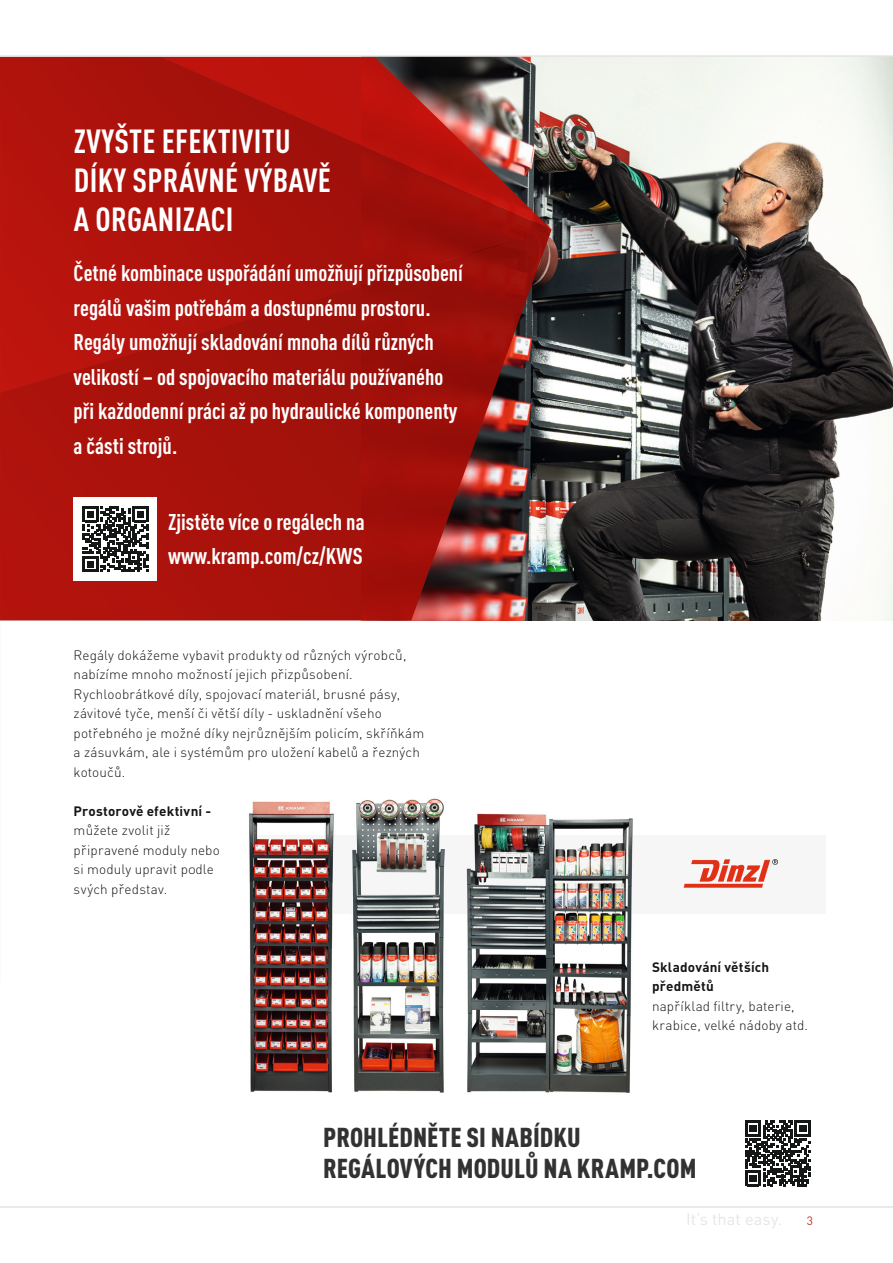
<style>
.page{position:relative;width:893px;height:1263px;background:#fff}
.page>*{position:absolute;margin:0;border:0;box-sizing:border-box;transform-origin:0 0}
.t1{font:700 condensed 33px/39px "DIN Pro";letter-spacing:.01em;color:#fff}
.t2{font:900 condensed 27px/31.5px "DIN Pro";letter-spacing:.005em;color:#323232}
.t3{font:700 condensed 22.5px/34.5px "DIN Pro";color:#fff}
.t4{font:16.5px "DIN Pro";color:#e6e6e6}
.t5{font:300 13.5px/19.5px "DIN Pro";letter-spacing:.015em;color:#151616}
.t6{font:700 13.5px/19.5px "DIN Pro";letter-spacing:.015em;color:#151616}
.t7{font:12px "DIN Pro";color:#ba362c}
</style>
<div class="page">
<img style="left:552px;top:57px;width:341px;height:563px">
<svg style="left:0;top:57px;width:552px;height:563px;background:#a11a14"></svg>
<hr style="left:0;top:1206px;width:893px;height:2px;background:#e4e4e4">
<hr style="left:0;top:55px;width:893px;height:2px;background:#e4e4e4">
<div style="left:74px;top:497px;width:83px;height:84px;background:#fff"></div>
<svg style="left:83px;top:506px;width:65px;height:66px"></svg>
<svg style="left:745px;top:1121px;width:66px;height:65px"></svg>
<div style="left:251px;top:835px;width:574px;height:79px;background:#f6f6f6"></div>
<img style="left:493px;top:814px;width:140px;height:279px">
<img style="left:400px;top:798px;width:93px;height:295px">
<img style="left:249px;top:799px;width:151px;height:294px">
<img style="left:683px;top:859px;width:95px;height:29px">
<h1 class="t1" style="left:74px;top:119px;width:259px">ZVYŠTE EFEKTIVITU<br>DÍKY SPRÁVNÉ VÝBAVĚ<br>A ORGANIZACI</h1>
<p class="t3" style="left:74px;top:254px;width:391px">Četné kombinace uspořádání umožňují přizpůsobení regálů vašim potřebám a dostupnému prostoru.<br>Regály umožňují skladování mnoha dílů různých velikostí – od spojovacího materiálu používaného při každodenní práci až po hydraulické komponenty a části strojů.</p>
<h3 class="t3" style="left:168px;top:503px;width:198px">Zjistěte více o regálech na www.kramp.com/cz/KWS</h3>
<p class="t5" style="left:74px;top:645px;width:352px">Regály dokážeme vybavit produkty od různých výrobců, nabízíme mnoho možností jejich přizpůsobení.<br>Rychloobrátkové díly, spojovací materiál, brusné pásy, závitové tyče, menší či větší díly - uskladnění všeho potřebného je možné díky nejrůznějším policím, skříňkám a zásuvkám, ale i systémům pro uložení kabelů a řezných kotoučů.</p>
<p class="t6" style="left:74px;top:801px;width:139px">Prostorově efektivní -</p>
<p class="t5" style="left:74px;top:820px;width:148px">můžete zvolit již připravené moduly nebo si moduly upravit podle svých představ.</p>
<p class="t6" style="left:652px;top:957px;width:119px">Skladování větších předmětů</p>
<p class="t5" style="left:652px;top:996px;width:157px">například filtry, baterie, krabice, velké nádoby atd.</p>
<h2 class="t2" style="left:323px;top:1119px;width:375px">PROHLÉDNĚTE SI NABÍDKU<br>REGÁLOVÝCH MODULŮ NA KRAMP.COM</h2>
<p class="t4" style="left:686px;top:1206px;width:98px">It’s that easy.</p>
<p class="t7" style="left:807px;top:1212px;width:8px">3</p>
</div>
